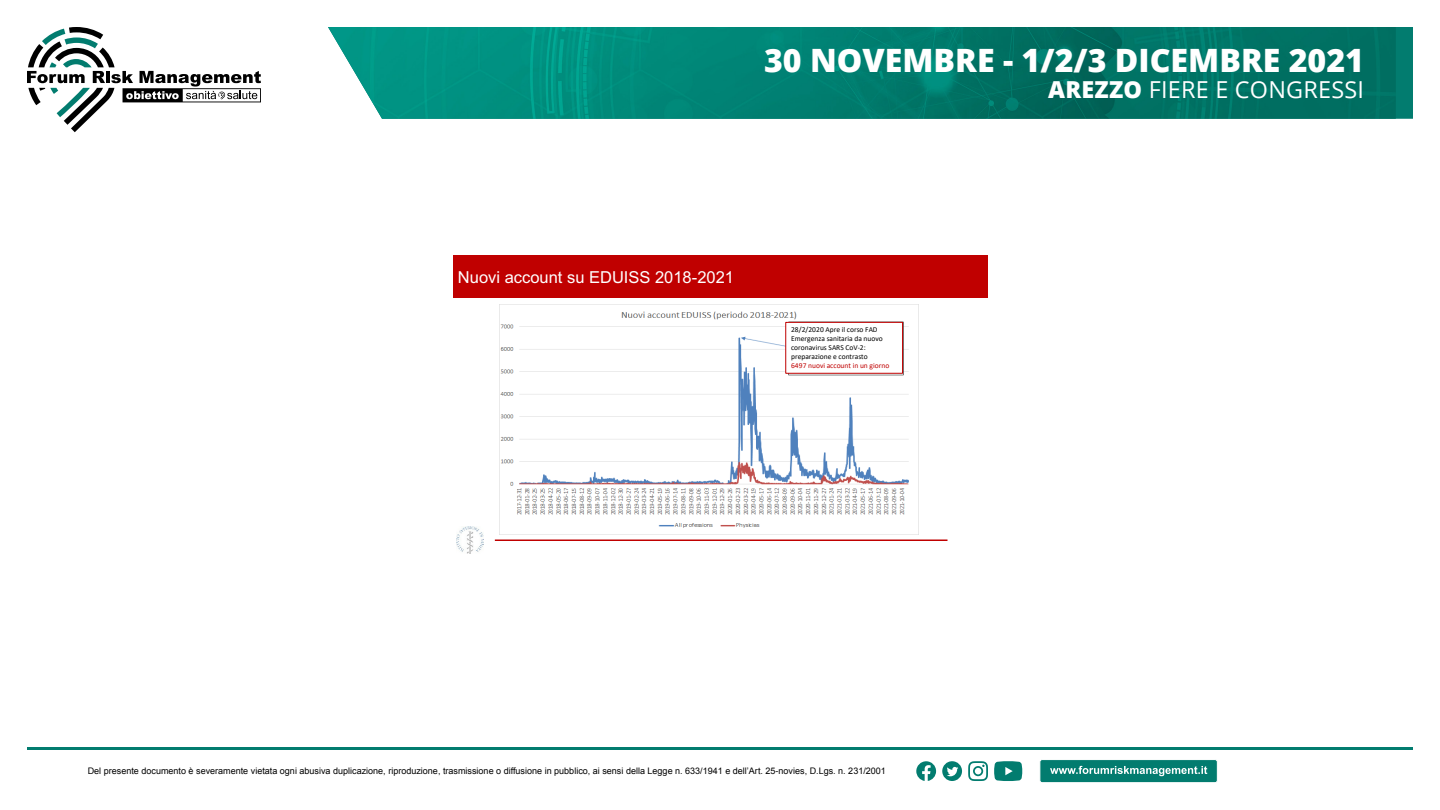
<style>
.page{position:relative;width:1440px;height:810px;background:#fff}
.page>*{position:absolute;margin:0;border:0;box-sizing:border-box;transform-origin:0 0}
.t1{font:800 32.17px "Open Sans";color:#fff}
.t2{font:23.4px "Open Sans";letter-spacing:.01em;color:#fff}
.t3{font:16.5px "Arial";color:#fff}
.t4{font:9px "Arial";color:#000}
.t5{font:7.5px/9px "Calibri";color:#000}
.t6{font:7.5px "Calibri";color:#c00000}
.s1{font-weight:800}
</style>
<div class="page">
<svg style="left:27px;top:27px;width:234px;height:105px"></svg>
<img style="left:328px;top:27px;width:1068px;height:92px">
<div style="left:1040px;top:760px;width:177px;height:23px;background:#027c6f;border-radius:2px"></div>
<div style="left:1040px;top:759px;width:178px;height:24px;border:1px solid #fff;border-radius:2px"></div>
<svg style="left:1050px;top:766px;width:157px;height:10px"></svg>
<hr style="left:27px;top:747px;width:1386px;height:3px;background:#027c6f">
<svg style="left:968px;top:761px;width:20px;height:20px"></svg>
<svg style="left:994px;top:761px;width:28px;height:20px"></svg>
<svg style="left:916px;top:761px;width:20px;height:20px"></svg>
<svg style="left:942px;top:761px;width:20px;height:20px"></svg>
<hr style="left:495px;top:540px;width:453px;height:1px;background:#c00000">
<img style="left:456px;top:526px;width:28px;height:28px">
<div style="left:453px;top:256px;width:535px;height:42px;background:#c00000"></div>
<img style="left:500px;top:311px;width:409px;height:217px">
<div style="left:786px;top:322px;width:117px;height:51px;background:#fff"></div>
<div style="left:785px;top:322px;width:118px;height:52px;border:1px solid #c00000"></div>
<h1 class="t1" style="left:764px;top:36px;width:602px">30 NOVEMBRE - 1/2/3 DICEMBRE 2021</h1>
<h2 class="t2" style="left:1048px;top:74px;width:317px"><span class="s1">AREZZO</span> FIERE E CONGRESSI</h2>
<h3 class="t3" style="left:458px;top:265px;width:278px">Nuovi account su EDUISS 2018-2021</h3>
<p class="t5" style="left:791px;top:325px;width:93px">28/2/2020 Apre il corso FAD<br>Emergenza sanitaria da nuovo coronavirus SARS CoV-2: preparazione e contrasto</p>
<p class="t6" style="left:791px;top:360px;width:100px">6497 nuovi account in un giorno</p>
<p class="t4" style="left:88px;top:765px;width:800px">Del presente documento è severamente vietata ogni abusiva duplicazione, riproduzione, trasmissione o diffusione in pubblico, ai sensi della Legge n. 633/1941 e dell’Art. 25-novies, D.Lgs. n. 231/2001</p>
</div>
